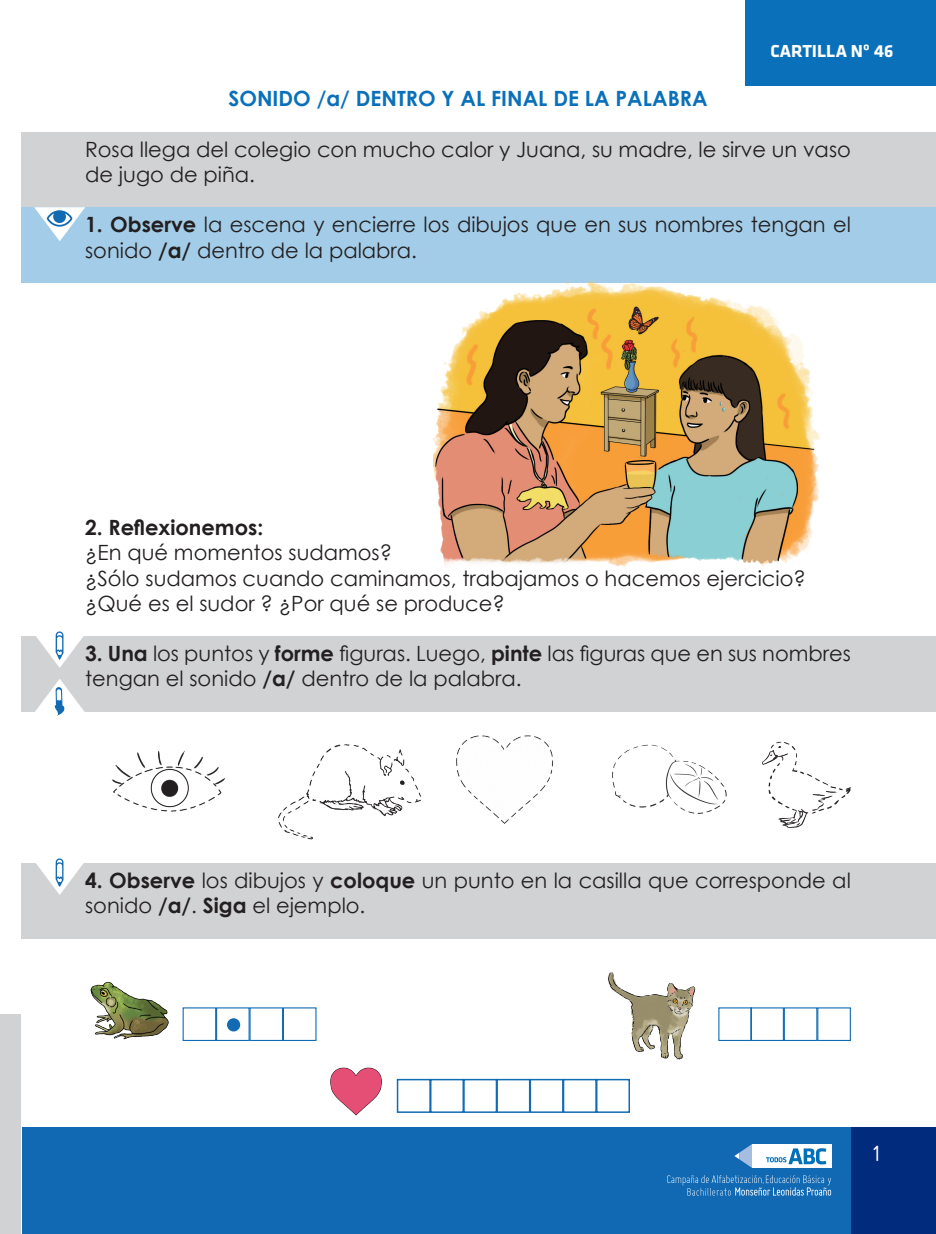
<style>
.page{position:relative;width:936px;height:1234px;background:#fff}
.page>*{position:absolute;margin:0;border:0;box-sizing:border-box;transform-origin:0 0}
.t1{font:24px "Miso";color:#fff}
.t2{font:21px/25.2px "Century Gothic";color:#231f20}
.t3{font:700 21px "Century Gothic";color:#0970b9}
.t4{font:700 21px "Century Gothic";color:#231f20}
.t5{font:700 18px "Klavika";color:#fff}
.t6{font:300 9.75px "Miso";color:#fff}
.s1{font-weight:700}
</style>
<div class="page">
<div style="left:745px;top:0;width:190px;height:85px;background:#0970b9"></div>
<div style="left:22px;top:1127px;width:913px;height:106px;background:#1269b3"></div>
<div style="left:851px;top:1127px;width:84px;height:106px;background:#012b7d"></div>
<svg style="left:734px;top:1144px;width:18px;height:23px"></svg>
<div style="left:752px;top:1143px;width:79px;height:24px;background:#fff"></div>
<svg style="left:766px;top:1148px;width:60px;height:16px"></svg>
<svg style="left:667px;top:1175px;width:164px;height:20px"></svg>
<div style="left:21px;top:132px;width:914px;height:75px;background:#d1d2d4"></div>
<div style="left:21px;top:207px;width:914px;height:76px;background:#a2cce7"></div>
<svg style="left:34px;top:207px;width:51px;height:34px"></svg>
<div style="left:21px;top:635px;width:914px;height:76px;background:#d1d2d4"></div>
<div style="left:21px;top:862px;width:914px;height:76px;background:#d1d2d4"></div>
<svg style="left:34px;top:631px;width:51px;height:36px"></svg>
<svg style="left:34px;top:858px;width:51px;height:36px"></svg>
<img style="left:90px;top:981px;width:79px;height:59px">
<img style="left:608px;top:972px;width:88px;height:87px">
<div style="left:216px;top:1007px;width:34px;height:33px;border:1px solid #126cb5"></div>
<div style="left:249px;top:1007px;width:34px;height:33px;border:1px solid #126cb5"></div>
<div style="left:783px;top:1007px;width:34px;height:33px;border:1px solid #126cb5"></div>
<img style="left:330px;top:1067px;width:52px;height:49px">
<div style="left:397px;top:1078px;width:34px;height:34px;border:2px solid #126cb5"></div>
<div style="left:430px;top:1078px;width:34px;height:34px;border:2px solid #126cb5"></div>
<div style="left:463px;top:1078px;width:34px;height:34px;border:2px solid #126cb5"></div>
<div style="left:496px;top:1078px;width:34px;height:34px;border:2px solid #126cb5"></div>
<div style="left:562px;top:1078px;width:34px;height:34px;border:2px solid #126cb5"></div>
<div style="left:529px;top:1078px;width:34px;height:34px;border:2px solid #126cb5"></div>
<div style="left:596px;top:1078px;width:34px;height:34px;border:2px solid #126cb5"></div>
<svg style="left:34px;top:679px;width:51px;height:36px"></svg>
<img style="left:433px;top:280px;width:387px;height:288px">
<img style="left:111px;top:750px;width:115px;height:62px">
<img style="left:278px;top:744px;width:144px;height:96px">
<img style="left:456px;top:735px;width:97px;height:89px">
<img style="left:612px;top:744px;width:115px;height:70px">
<img style="left:762px;top:741px;width:89px;height:87px">
<div style="left:227px;top:1018px;width:13px;height:13px;background:#126ab3;border-radius:50%"></div>
<div style="left:0;top:1014px;width:20px;height:219px;background:#d1d2d4"></div>
<p class="t3" style="left:228px;top:85px;width:480px">SONIDO /a/ DENTRO Y AL FINAL DE LA PALABRA</p>
<p class="t5" style="left:770px;top:42px;width:125px">CARTILLA Nº 46</p>
<p class="t2" style="left:85px;top:136px;width:767px">Rosa llega del colegio con mucho calor y Juana, su madre, le sirve un vaso de jugo de piña.</p>
<p class="t2" style="left:85px;top:212px;width:767px"><span class="s1">1. Observe</span> la escena y encierre los dibujos que en sus nombres tengan el sonido <span class="s1">/a/</span> dentro de la palabra.</p>
<p class="t4" style="left:85px;top:514px;width:180px">2. Reflexionemos:</p>
<p class="t2" style="left:85px;top:539px;width:722px">¿En qué momentos sudamos?<br>¿Sólo sudamos cuando caminamos, trabajamos o hacemos ejercicio? ¿Qué es el sudor ? ¿Por qué se produce?</p>
<p class="t2" style="left:85px;top:640px;width:767px"><span class="s1">3. Una</span> los puntos y <span class="s1">forme</span> figuras. Luego, <span class="s1">pinte</span> las figuras que en sus nombres tengan el sonido <span class="s1">/a/</span> dentro de la palabra.</p>
<p class="t2" style="left:85px;top:867px;width:767px"><span class="s1">4. Observe</span> los dibujos y <span class="s1">coloque</span> un punto en la casilla que corresponde al sonido <span class="s1">/a/</span>. <span class="s1">Siga</span> el ejemplo.</p>
<p class="t6" style="left:762px;top:1174px;width:3px">,</p>
<p class="t1" style="left:871px;top:1139px;width:11px">1</p>
</div>
